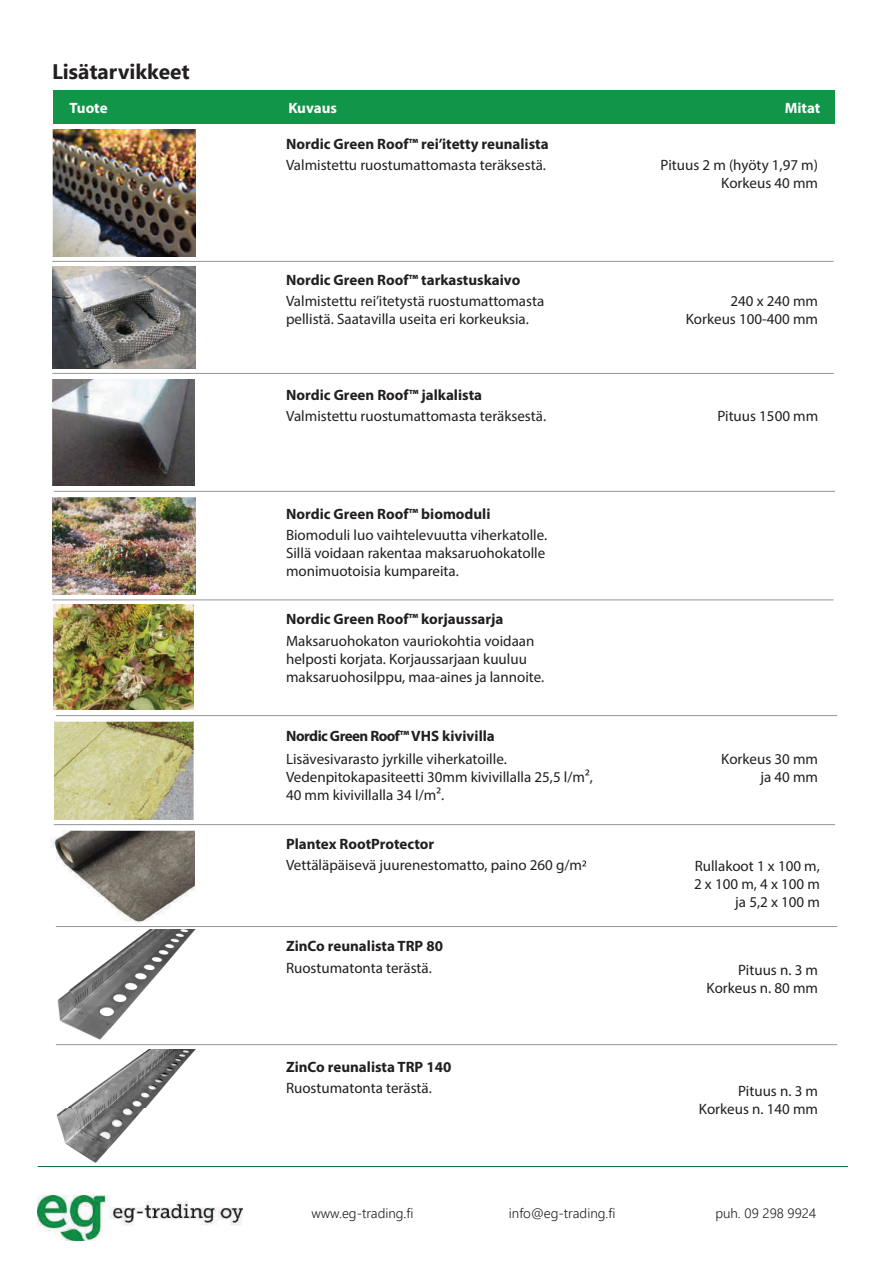
<style>
.page{position:relative;width:893px;height:1263px;background:#fff}
.page>*{position:absolute;margin:0;border:0;box-sizing:border-box;transform-origin:0 0}
.t1{font:700 21px "Leelawadee UI";color:#231f20}
.t2{font:15px/18px "Myriad Pro";color:#231f20;text-align:right}
.t3{font:700 15px "Myriad Pro";color:#231f20}
.t4{font:700 15px "Myriad Pro";letter-spacing:-.035em;color:#231f20}
.t5{font:700 15px "Myriad Pro";color:#fff}
.t6{font:300 13.5px "Leelawadee UI";color:#231f20}
</style>
<div class="page">
<hr style="left:38px;top:1166px;width:810px;height:1px;background:#0c6638">
<img style="left:38px;top:1195px;width:204px;height:45px">
<img style="left:53px;top:129px;width:142px;height:127px">
<hr style="left:52px;top:261px;width:781px;height:1px;background:#939598">
<img style="left:52px;top:267px;width:143px;height:101px">
<hr style="left:52px;top:373px;width:782px;height:1px;background:#939598">
<img style="left:53px;top:379px;width:142px;height:107px">
<hr style="left:54px;top:491px;width:781px;height:1px;background:#939598">
<img style="left:54px;top:605px;width:139px;height:104px">
<hr style="left:54px;top:824px;width:781px;height:1px;background:#939598">
<div style="left:54px;top:90px;width:781px;height:34px;background:#109549"></div>
<hr style="left:52px;top:600px;width:781px;height:1px;background:#939598">
<img style="left:53px;top:497px;width:142px;height:98px">
<img style="left:51px;top:831px;width:144px;height:93px">
<svg style="left:582px;top:860px;width:4px;height:6px"></svg>
<hr style="left:56px;top:926px;width:781px;height:1px;background:#939598">
<img style="left:55px;top:930px;width:140px;height:233px">
<hr style="left:56px;top:1044px;width:781px;height:1px;background:#939598">
<img style="left:54px;top:722px;width:139px;height:97px">
<hr style="left:56px;top:715px;width:781px;height:1px;background:#939598">
<h1 class="t1" style="left:52px;top:57px;width:139px">Lisätarvikkeet</h1>
<p class="t5" style="left:70px;top:98px;width:40px">Tuote</p>
<p class="t5" style="left:288px;top:98px;width:50px">Kuvaus</p>
<p class="t5" style="left:785px;top:98px;width:37px">Mitat</p>
<p class="t3" style="left:286px;top:134px;width:264px">Nordic Green Roof™ rei’itetty reunalista</p>
<p class="t2" style="left:286px;top:156px;width:261px">Valmistettu ruostumattomasta teräksestä.</p>
<p class="t3" style="left:286px;top:270px;width:236px">Nordic Green Roof™ tarkastuskaivo</p>
<p class="t2" style="left:286px;top:292px;width:260px;text-align:left">Valmistettu rei’itetystä ruostumattomasta pellistä. Saatavilla useita eri korkeuksia.</p>
<p class="t2" style="left:661px;top:156px;width:159px">Pituus 2 m (hyöty 1,97 m)<br>Korkeus 40 mm</p>
<p class="t2" style="left:686px;top:292px;width:134px">240 x 240 mm<br>Korkeus 100-400 mm</p>
<p class="t3" style="left:286px;top:385px;width:197px">Nordic Green Roof™ jalkalista</p>
<p class="t2" style="left:286px;top:407px;width:261px">Valmistettu ruostumattomasta teräksestä.</p>
<p class="t2" style="left:717px;top:407px;width:102px">Pituus 1500 mm</p>
<p class="t3" style="left:286px;top:504px;width:206px">Nordic Green Roof™ biomoduli</p>
<p class="t2" style="left:286px;top:526px;width:263px;text-align:left">Biomoduli luo vaihtelevuutta viherkatolle.<br>Sillä voidaan rakentaa maksaruohokatolle monimuotoisia kumpareita.</p>
<p class="t3" style="left:286px;top:610px;width:219px">Nordic Green Roof™ korjaussarja</p>
<p class="t2" style="left:286px;top:632px;width:260px;text-align:left">Maksaruohokaton vauriokohtia voidaan helposti korjata. Korjaussarjaan kuuluu maksaruohosilppu, maa-aines ja lannoite.</p>
<p class="t4" style="left:286px;top:726px;width:210px">Nordic Green Roof™ VHS kivivilla</p>
<p class="t2" style="left:286px;top:749px;width:308px;text-align:left">Lisävesivarasto jyrkille viherkatoille.<br>Vedenpitokapasiteetti 30mm kivivillalla 25,5 l/m²,<br>40 mm kivivillalla 34 l/m².</p>
<p class="t2" style="left:721px;top:749px;width:98px">Korkeus 30 mm ja 40 mm</p>
<p class="t3" style="left:286px;top:834px;width:150px">Plantex RootProtector</p>
<p class="t2" style="left:286px;top:856px;width:298px">Vettäläpäisevä juurenestomatto, paino 260 g/m</p>
<p class="t2" style="left:694px;top:857px;width:127px">Rullakoot 1 x 100 m,<br>2 x 100 m, 4 x 100 m ja 5,2 x 100 m</p>
<p class="t3" style="left:286px;top:936px;width:158px">ZinCo reunalista TRP 80</p>
<p class="t2" style="left:286px;top:958px;width:147px">Ruostumatonta terästä.</p>
<p class="t2" style="left:707px;top:961px;width:113px">Pituus n. 3 m<br>Korkeus n. 80 mm</p>
<p class="t3" style="left:286px;top:1057px;width:167px">ZinCo reunalista TRP 140</p>
<p class="t2" style="left:286px;top:1079px;width:147px">Ruostumatonta terästä.</p>
<p class="t2" style="left:699px;top:1082px;width:121px">Pituus n. 3 m<br>Korkeus n. 140 mm</p>
<p class="t6" style="left:311px;top:1203px;width:104px">www.eg-trading.fi</p>
<p class="t6" style="left:509px;top:1203px;width:108px">info@eg-trading.fi</p>
<p class="t6" style="left:715px;top:1203px;width:102px">puh. 09 298 9924</p>
</div>
